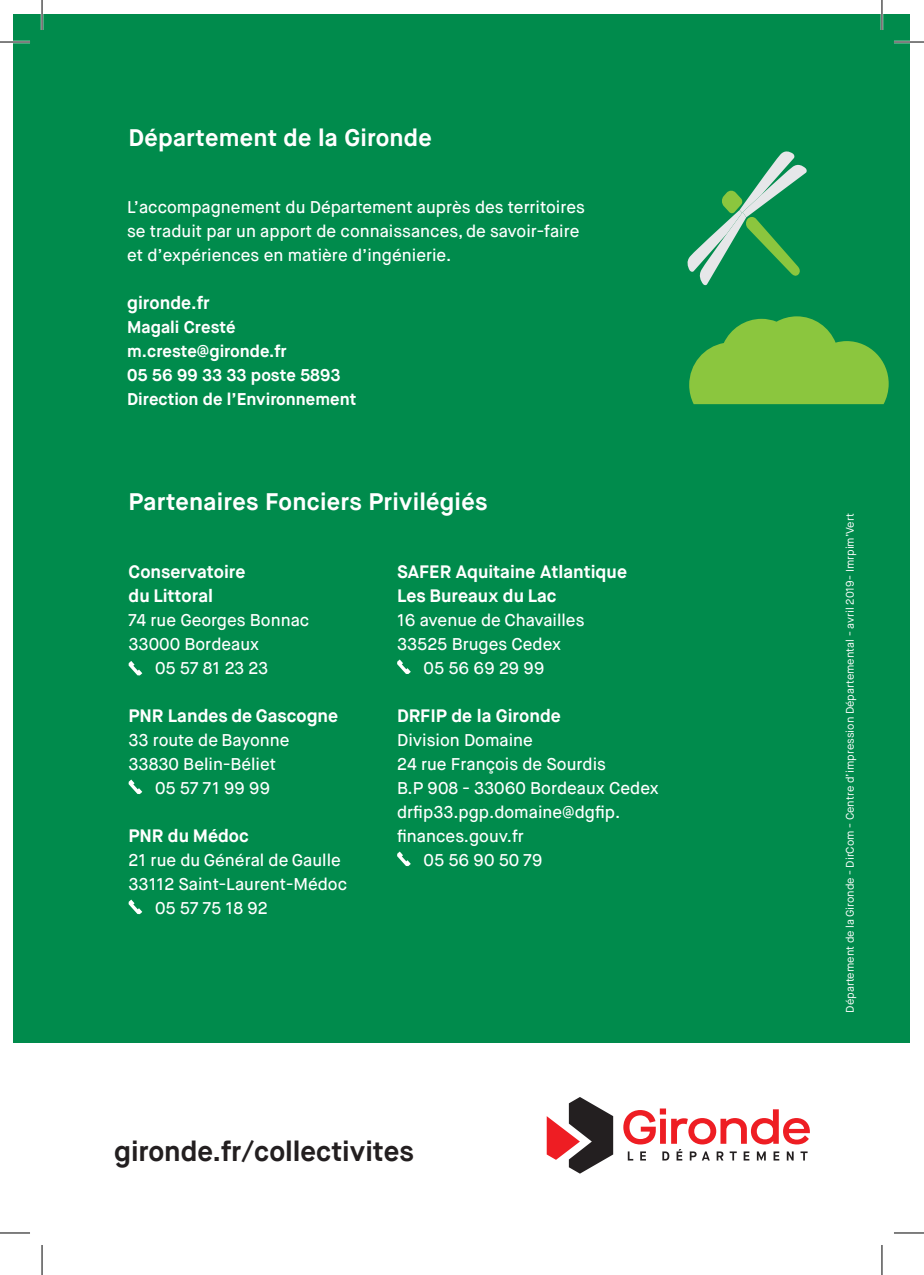
<style>
.page{position:relative;width:924px;height:1275px;background:#fff}
.page>*{position:absolute;margin:0;border:0;box-sizing:border-box;transform-origin:0 0}
.t1{font:700 28px "Maison Neue";color:#231f20}
.t2{font:700 24px "Maison Neue";letter-spacing:.01em;color:#fff}
.t3{font:700 18px/24px "Maison Neue";color:#fff}
.t4{font:500 17px/24px "Maison Neue";color:#fff}
.t5{font:700 17px/24px "Maison Neue";color:#fff}
.t6{font:11px "Maison Neue";color:#fff}
</style>
<div class="page">
<div style="left:14px;top:14px;width:895px;height:1028px;background:#008b4c"></div>
<svg style="left:623px;top:1108px;width:186px;height:52px"></svg>
<svg style="left:546px;top:1097px;width:67px;height:76px"></svg>
<svg style="left:687px;top:151px;width:119px;height:134px"></svg>
<svg style="left:689px;top:316px;width:199px;height:88px"></svg>
<svg style="left:128px;top:661px;width:14px;height:14px"></svg>
<svg style="left:128px;top:779px;width:14px;height:15px"></svg>
<svg style="left:128px;top:899px;width:14px;height:15px"></svg>
<svg style="left:397px;top:659px;width:13px;height:15px"></svg>
<svg style="left:397px;top:851px;width:13px;height:15px"></svg>
<hr style="left:0;top:41px;width:30px;height:2px;background:#fff">
<hr style="left:893px;top:41px;width:30px;height:2px;background:#fff">
<hr style="left:41px;top:0;width:2px;height:30px;background:#fff">
<hr style="left:880px;top:0;width:2px;height:30px;background:#fff">
<hr style="left:0;top:42px;width:30px;height:1px;background:#000">
<hr style="left:893px;top:42px;width:30px;height:1px;background:#000">
<hr style="left:0;top:1232px;width:30px;height:1px;background:#000">
<hr style="left:893px;top:1232px;width:30px;height:1px;background:#000">
<hr style="left:42px;top:0;width:1px;height:30px;background:#000">
<hr style="left:42px;top:1245px;width:1px;height:30px;background:#000">
<hr style="left:881px;top:0;width:1px;height:30px;background:#000">
<hr style="left:881px;top:1245px;width:1px;height:30px;background:#000">
<h2 class="t2" style="left:128px;top:122px;width:305px">Département de la Gironde</h2>
<p class="t4" style="left:127px;top:195px;width:459px">L’accompagnement du Département auprès des territoires se traduit par un apport de connaissances, de savoir-faire et d’expériences en matière d’ingénierie.</p>
<p class="t3" style="left:127px;top:290px;width:84px">gironde.fr</p>
<p class="t5" style="left:127px;top:315px;width:230px">Magali Cresté m.creste@gironde.fr<br>05 56 99 33 33 poste 5893<br>Direction de l’Environnement</p>
<h2 class="t2" style="left:128px;top:487px;width:360px">Partenaires Fonciers Privilégiés</h2>
<p class="t3" style="left:128px;top:560px;width:118px">Conservatoire du Littoral</p>
<p class="t4" style="left:128px;top:608px;width:182px">74 rue Georges Bonnac</p>
<p class="t4" style="left:128px;top:632px;width:132px">33000 Bordeaux</p>
<p class="t4" style="left:155px;top:656px;width:115px">05 57 81 23 23</p>
<p class="t3" style="left:128px;top:704px;width:211px">PNR Landes de Gascogne</p>
<p class="t4" style="left:128px;top:728px;width:162px">33 route de Bayonne</p>
<p class="t4" style="left:128px;top:752px;width:149px">33830 Belin-Béliet</p>
<p class="t4" style="left:155px;top:776px;width:116px">05 57 71 99 99</p>
<p class="t3" style="left:128px;top:824px;width:122px">PNR du Médoc</p>
<p class="t4" style="left:128px;top:848px;width:214px">21 rue du Général de Gaulle</p>
<p class="t4" style="left:128px;top:872px;width:220px">33112 Saint-Laurent-Médoc</p>
<p class="t4" style="left:155px;top:896px;width:114px">05 57 75 18 92</p>
<p class="t3" style="left:397px;top:560px;width:231px">SAFER Aquitaine Atlantique<br>Les Bureaux du Lac</p>
<p class="t4" style="left:397px;top:608px;width:189px">16 avenue de Chavailles</p>
<p class="t4" style="left:397px;top:632px;width:165px">33525 Bruges Cedex</p>
<p class="t4" style="left:423px;top:656px;width:122px">05 56 69 29 99</p>
<p class="t3" style="left:397px;top:704px;width:165px">DRFIP de la Gironde</p>
<p class="t4" style="left:397px;top:728px;width:137px">Division Domaine</p>
<p class="t4" style="left:397px;top:752px;width:210px">24 rue François de Sourdis</p>
<p class="t4" style="left:397px;top:776px;width:263px">B.P 908 - 33060 Bordeaux Cedex</p>
<p class="t4" style="left:397px;top:800px;width:225px">drfip33.pgp.domaine@dgfip.</p>
<p class="t4" style="left:397px;top:824px;width:128px">finances.gouv.fr</p>
<p class="t4" style="left:423px;top:848px;width:120px">05 56 90 50 79</p>
<h1 class="t1" style="left:114px;top:1133px;width:301px">gironde.fr/collectivites</h1>
<p class="t6" style="left:842px;top:1012px;width:501px;rotate:-90deg">Département de la Gironde - DirCom - Centre d’impression Départemental - avril 2019- Imrpim’Vert</p>
</div>
